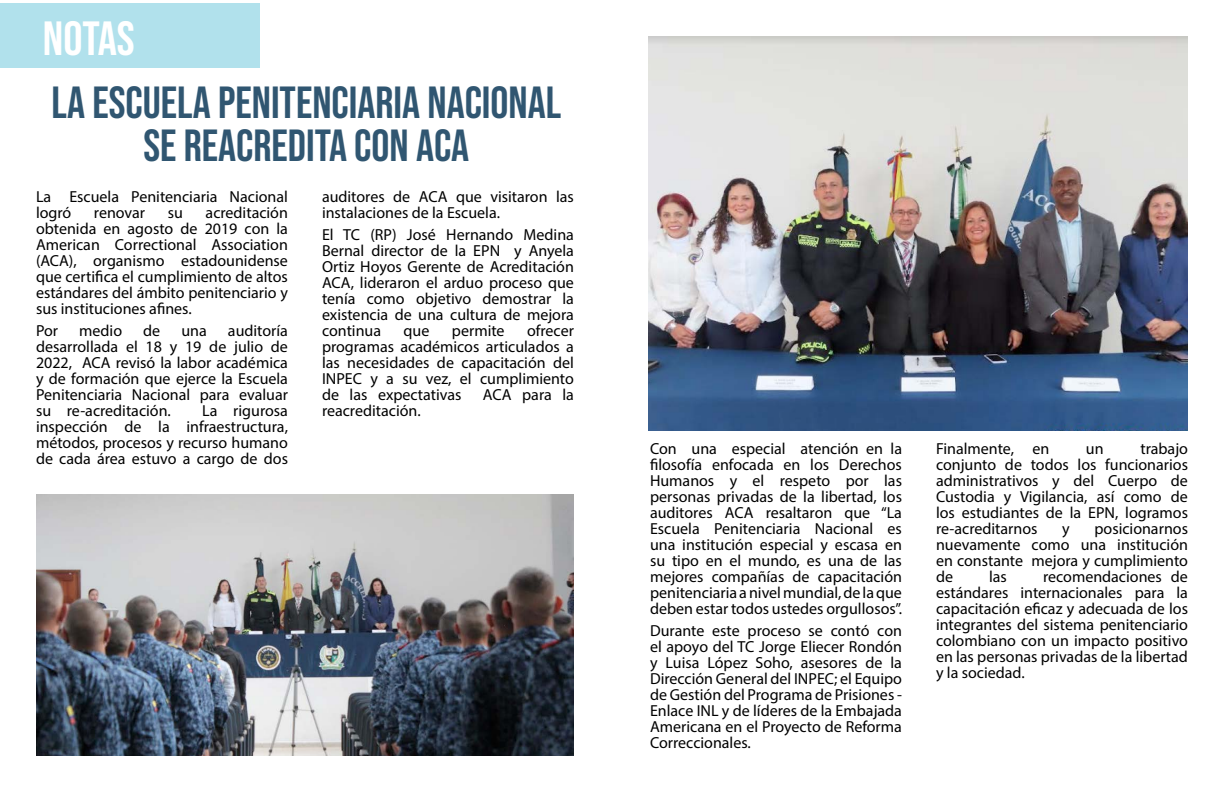
<style>
.page{position:relative;width:1224px;height:792px;background:#fff}
.page>*{position:absolute;margin:0;border:0;box-sizing:border-box;transform-origin:0 0}
.t1{font:48px "Bebas Neue";letter-spacing:-.005em;color:#fff}
.t2{font:45px/43px "Bebas Neue";color:#305671;text-align:center}
.t3{font:16px/16px "Myriad Pro";color:#000;text-align:justify}
</style>
<div class="page">
<div style="left:0;top:4px;width:260px;height:64px;background:#b1e1ec"></div>
<img style="left:36px;top:495px;width:538px;height:261px">
<img style="left:648px;top:36px;width:540px;height:395px">
<h1 class="t1" style="left:43px;top:11px;width:93px">NOTAS</h1>
<h2 class="t2" style="left:51px;top:81px;width:511px">LA ESCUELA PENITENCIARIA NACIONAL<br>SE REACREDITA CON ACA</h2>
<p class="t3" style="left:36px;top:189px;width:253px">La Escuela Penitenciaria Nacional logró</p>
<p class="t3" style="left:36px;top:205px;width:253px;text-indent:170px">acreditación obtenida en agosto de 2019 con la American Correctional Association (ACA), organismo estadounidense que certifica el cumplimiento de altos estándares del ámbito penitenciario y sus instituciones afines.</p>
<p class="t3" style="left:36px;top:323px;width:24px">Por</p>
<p class="t3" style="left:79px;top:323px;width:44px">medio</p>
<p class="t3" style="left:143px;top:323px;width:19px">de</p>
<p class="t3" style="left:181px;top:323px;width:27px">una</p>
<p class="t3" style="left:94px;top:205px;width:53px">renovar</p>
<p class="t3" style="left:168px;top:205px;width:17px">su</p>
<p class="t3" style="left:36px;top:323px;width:254px;text-indent:192px">auditoría desarrollada el 18 y 19 de julio de 2022, ACA revisó la labor académica y de formación que ejerce la Escuela Penitenciaria Nacional para evaluar su re-acreditación.</p>
<p class="t3" style="left:36px;top:403px;width:254px;text-indent:166px">La rigurosa inspección de la infraestructura, métodos, procesos y recurso humano de cada área estuvo a cargo de dos</p>
<p class="t3" style="left:322px;top:189px;width:253px">auditores de ACA que visitaron las instalaciones de la Escuela.</p>
<p class="t3" style="left:322px;top:227px;width:253px">El TC (RP) José Hernando Medina Bernal director de la EPN y Anyela Ortiz Hoyos Gerente de Acreditación ACA, lideraron el arduo proceso que tenía como objetivo demostrar la existencia de una cultura de mejora continua</p>
<p class="t3" style="left:322px;top:323px;width:253px;text-indent:205px">ofrecer programas académicos articulados a las necesidades de capacitación del INPEC y a su vez, el cumplimiento de las expectativas</p>
<p class="t3" style="left:404px;top:323px;width:27px">que</p>
<p class="t3" style="left:452px;top:323px;width:54px">permite</p>
<p class="t3" style="left:483px;top:387px;width:93px">ACA para la</p>
<p class="t3" style="left:322px;top:403px;width:100px">reacreditación.</p>
<p class="t3" style="left:650px;top:441px;width:254px">Con una especial atención en la filosofía enfocada en los Derechos Humanos y el respeto por las personas privadas de la libertad, los auditores ACA resaltaron que “La Escuela Penitenciaria Nacional es una institución especial y escasa en su tipo en el mundo, es una de las mejores compañías de capacitación penitenciaria a nivel mundial, de la que deben estar todos ustedes orgullosos”.</p>
<p class="t3" style="left:650px;top:622px;width:253px">Durante este proceso se contó con el apoyo del TC Jorge Eliecer Rondón y Luisa López Soho, asesores de la Dirección General del INPEC; el Equipo de Gestión del Programa de Prisiones - Enlace INL y de líderes de la Embajada Americana en el Proyecto de Reforma Correccionales.</p>
<p class="t3" style="left:936px;top:441px;width:254px;text-indent:204px">trabajo conjunto de todos los funcionarios administrativos y del Cuerpo de Custodia y Vigilancia, así como de los estudiantes de la EPN, logramos re-acreditarnos</p>
<p class="t3" style="left:936px;top:441px;width:115px">Finalmente, en</p>
<p class="t3" style="left:1086px;top:441px;width:19px">un</p>
<p class="t3" style="left:936px;top:521px;width:253px;text-indent:158px">posicionarnos nuevamente como una institución en constante mejora y cumplimiento de</p>
<p class="t3" style="left:1062px;top:521px;width:9px">y</p>
<p class="t3" style="left:936px;top:569px;width:254px;text-indent:107px">recomendaciones de estándares internacionales para la capacitación eficaz y adecuada de los integrantes del sistema penitenciario colombiano con un impacto positivo en las personas privadas de la libertad y la sociedad.</p>
<p class="t3" style="left:989px;top:569px;width:19px">las</p>
</div>
